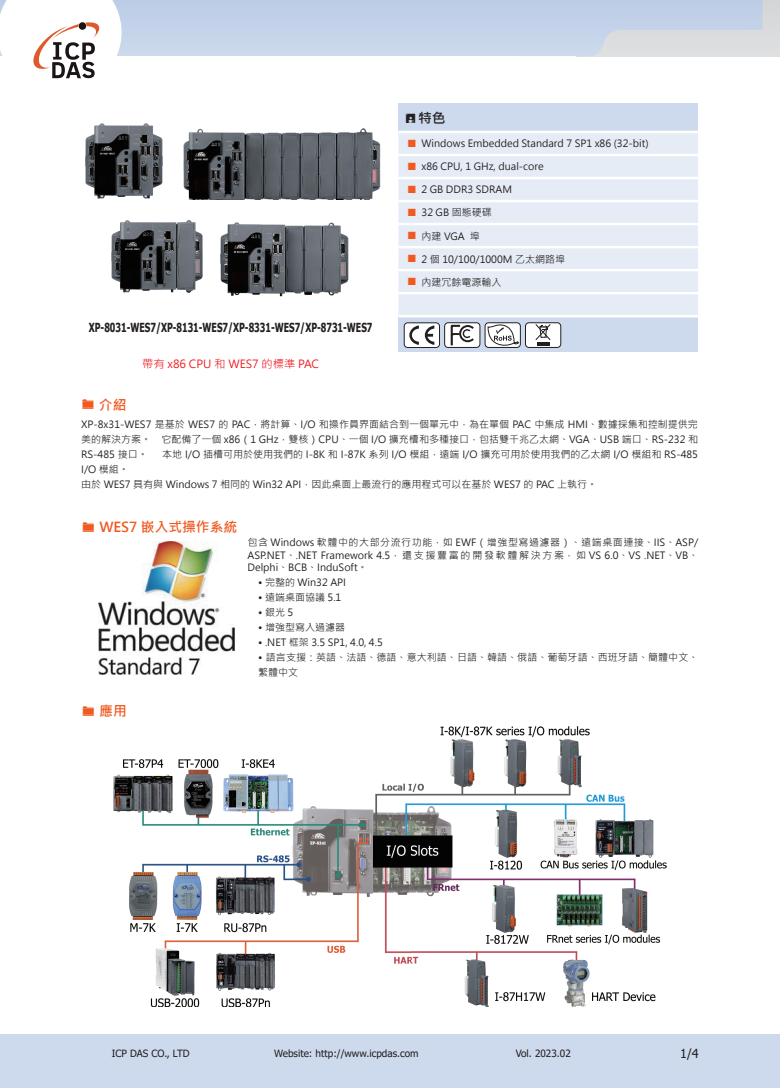
<style>
.page{position:relative;width:780px;height:1088px;background:#fff}
.page>*{position:absolute;margin:0;border:0;box-sizing:border-box;transform-origin:0 0}
.t1{font:700 13.75px "Microsoft Jheng Hei";color:#f15921}
.t2{font:700 13.75px "Microsoft Jheng Hei";color:#231f20}
.t3{font:700 12.5px "Tahoma";color:#231f20;scale:.7 1}
.t4{font:12.5px "Tahoma";color:#231f20}
.t5{font:11.25px "Microsoft Jheng Hei";color:#ee1d23}
.t6{font:10px/15px "Microsoft Jheng Hei";color:#231f20;text-align:justify}
.t7{font:10px "Tahoma";color:#231f20}
</style>
<div class="page">
<div style="left:0;top:1034px;width:762px;height:54px;background:#cddaed"></div>
<div style="left:762px;top:1034px;width:18px;height:54px;background:#cddaed"></div>
<div style="left:762px;top:0;width:18px;height:56px;background:#d9dadc"></div>
<svg style="left:122px;top:0;width:640px;height:56px;background:#c6d3e7"></svg>
<svg style="left:0;top:0;width:122px;height:79px"></svg>
<div style="left:398px;top:104px;width:300px;height:28px;background:#cddaed"></div>
<div style="left:398px;top:133px;width:300px;height:182px;background:#e5ecf5"></div>
<div style="left:398px;top:316px;width:300px;height:36px;background:#cddaed"></div>
<hr style="left:398px;top:131px;width:300px;height:2px;background:#fff">
<hr style="left:398px;top:154px;width:300px;height:2px;background:#fff">
<hr style="left:398px;top:177px;width:300px;height:2px;background:#fff">
<hr style="left:398px;top:200px;width:300px;height:2px;background:#fff">
<hr style="left:398px;top:223px;width:300px;height:2px;background:#fff">
<hr style="left:398px;top:246px;width:300px;height:2px;background:#fff">
<hr style="left:398px;top:269px;width:300px;height:2px;background:#fff">
<hr style="left:398px;top:292px;width:300px;height:2px;background:#fff">
<hr style="left:398px;top:315px;width:300px;height:2px;background:#fff">
<div style="left:404px;top:323px;width:35px;height:24px;background:#fff;border-radius:4px"></div>
<div style="left:404px;top:323px;width:35px;height:25px;border:1px solid #231f20;border-radius:4px"></div>
<svg style="left:409px;top:325px;width:10px;height:20px"></svg>
<svg style="left:425px;top:325px;width:9px;height:20px"></svg>
<div style="left:444px;top:323px;width:36px;height:24px;background:#fff;border-radius:4px"></div>
<div style="left:444px;top:323px;width:36px;height:25px;border:1px solid #231f20;border-radius:4px"></div>
<svg style="left:450px;top:325px;width:24px;height:20px"></svg>
<div style="left:485px;top:323px;width:35px;height:25px;border:1px solid #231f20;border-radius:4px"></div>
<svg style="left:487px;top:324px;width:32px;height:22px"></svg>
<div style="left:525px;top:323px;width:35px;height:24px;background:#fff;border-radius:4px"></div>
<div style="left:525px;top:323px;width:36px;height:25px;border:1px solid #231f20;border-radius:4px"></div>
<svg style="left:535px;top:324px;width:15px;height:22px"></svg>
<img style="left:99px;top:541px;width:135px;height:133px">
<img style="left:114px;top:727px;width:552px;height:280px">
<img style="left:85px;top:123px;width:78px;height:76px">
<img style="left:111px;top:220px;width:92px;height:73px">
<img style="left:220px;top:222px;width:129px;height:75px">
<img style="left:183px;top:128px;width:198px;height:72px">
<svg style="left:408px;top:139px;width:7px;height:7px"></svg>
<svg style="left:408px;top:162px;width:7px;height:8px"></svg>
<svg style="left:408px;top:185px;width:7px;height:8px"></svg>
<svg style="left:408px;top:208px;width:7px;height:8px"></svg>
<svg style="left:408px;top:231px;width:7px;height:8px"></svg>
<svg style="left:408px;top:254px;width:7px;height:8px"></svg>
<svg style="left:408px;top:277px;width:7px;height:8px"></svg>
<p class="t3" style="left:89px;top:319px;width:406px">XP-8031-WES7/XP-8131-WES7/XP-8331-WES7/XP-8731-WES7</p>
<p class="t5" style="left:142px;top:357px;width:178px">帶有 x86 CPU 和 WES7 的標準 PAC</p>
<h1 class="t1" style="left:99px;top:396px;width:29px">介紹</h1>
<h1 class="t2" style="left:418px;top:109px;width:29px">特色</h1>
<p class="t6" style="left:421px;top:136px;width:228px">Windows Embedded Standard 7 SP1 x86 (32-bit)</p>
<p class="t6" style="left:421px;top:159px;width:124px">x86 CPU, 1 GHz, dual-core</p>
<p class="t6" style="left:421px;top:182px;width:92px">2 GB DDR3 SDRAM</p>
<p class="t6" style="left:421px;top:205px;width:72px">32 GB 固態硬碟</p>
<p class="t6" style="left:421px;top:228px;width:60px">內建 VGA 埠</p>
<p class="t6" style="left:421px;top:251px;width:145px">2 個 10/100/1000M 乙太網路埠</p>
<p class="t6" style="left:421px;top:274px;width:81px">內建冗餘電源輸入</p>
<p class="t6" style="left:81px;top:417px;width:618px">XP-8x31-WES7 是基於 WES7 的 PAC，將計算、I/O 和操作員界面結合到一個單元中，為在單個 PAC 中集成 HMI、數據採集和控制提供完美的解決方案。 它配備了一個 x86（1 GHz，雙核）CPU、一個 I/O 擴充槽和多種接口，包括雙千兆乙太網、VGA、USB 端口、RS-232 和RS-485 接口。</p>
<p class="t6" style="left:162px;top:447px;width:537px">本地 I/O 插槽可用於使用我們的 I-8K 和 I-87K 系列 I/O 模組，遠端 I/O 擴充可用於使用我們的乙太網 I/O 模組和 RS-485</p>
<p class="t6" style="left:81px;top:462px;width:517px">I/O 模組。<br>由於 WES7 具有與 Windows 7 相同的 Win32 API，因此桌面上最流行的應用程式可以在基於 WES7 的 PAC 上執行。</p>
<h1 class="t1" style="left:99px;top:519px;width:139px">WES7 嵌入式操作系統</h1>
<p class="t6" style="left:247px;top:536px;width:452px;line-height:12.5px">包含 Windows 軟體中的大部分流行功能，如 EWF（增強型寫過濾器）、遠端桌面連接、IIS、ASP/ ASP.NET、.NET Framework 4.5，還支援豐富的開發軟體解決方案，如 VS 6.0、VS .NET、VB、Delphi、BCB、InduSoft。</p>
<p class="t6" style="left:258px;top:575px;width:89px">• 完整的 Win32 API</p>
<p class="t6" style="left:258px;top:590px;width:85px">• 遠端桌面協議 5.1</p>
<p class="t6" style="left:258px;top:605px;width:37px">• 銀光 5</p>
<p class="t6" style="left:258px;top:620px;width:88px">• 增強型寫入過濾器</p>
<p class="t6" style="left:258px;top:635px;width:126px">• .NET 框架 3.5 SP1, 4.0, 4.5</p>
<p class="t6" style="left:258px;top:650px;width:441px">• 語言支援：英語、法語、德語、意大利語、日語、韓語、俄語、葡萄牙語、西班牙語、簡體中文、繁體中文</p>
<h1 class="t1" style="left:99px;top:702px;width:29px">應用</h1>
<p class="t7" style="left:112px;top:1047px;width:79px">ICP DAS CO., LTD</p>
<p class="t7" style="left:274px;top:1047px;width:146px">Website: http://www.icpdas.com</p>
<p class="t7" style="left:515px;top:1047px;width:57px">Vol. 2023.02</p>
<p class="t4" style="left:680px;top:1045px;width:20px">1/4</p>
</div>
